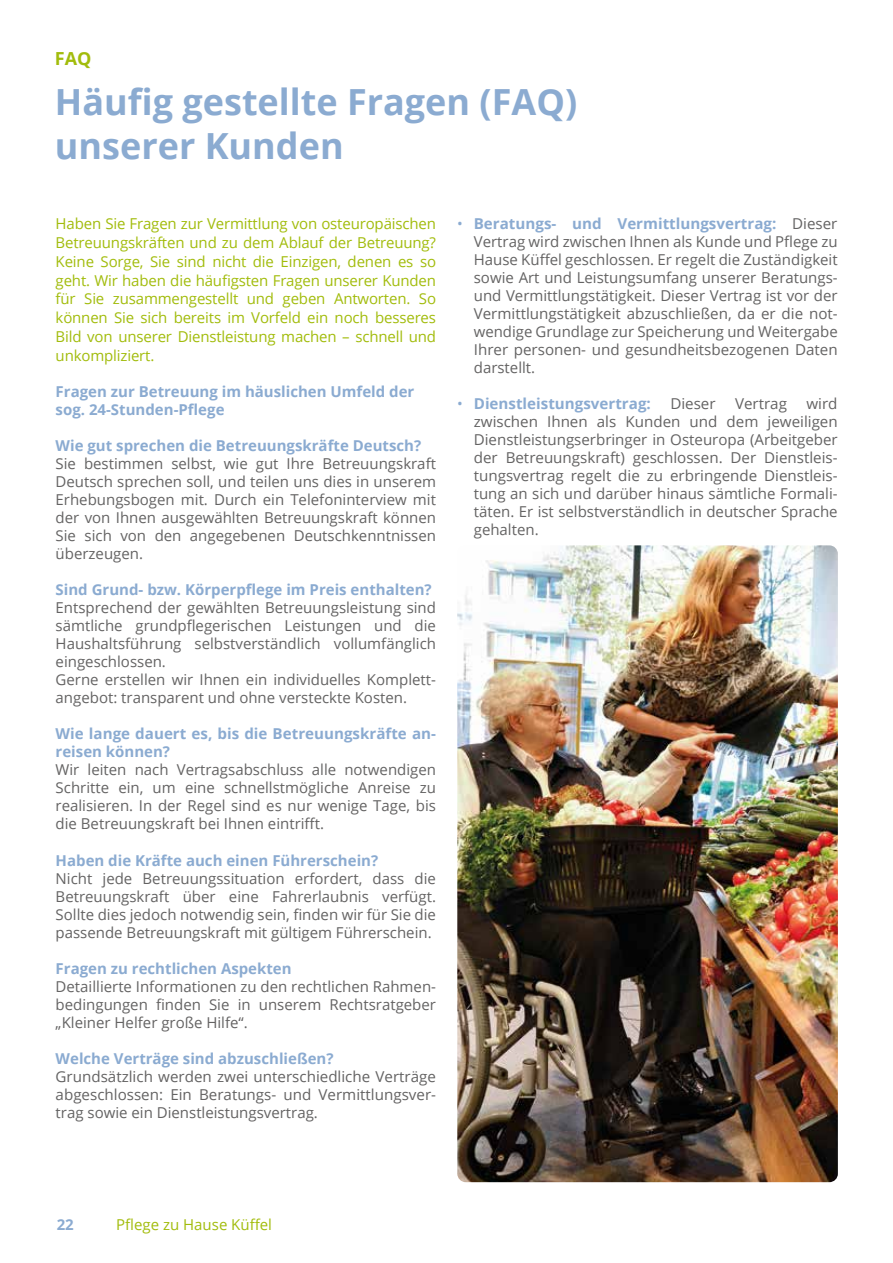
<style>
.page{position:relative;width:893px;height:1263px;background:#fff}
.page>*{position:absolute;margin:0;border:0;box-sizing:border-box;transform-origin:0 0}
.t1{font:700 36px/43.2px "Open Sans";color:#8babd1}
.t2{font:700 18px "Open Sans";color:#a2bc0c}
.t3{font:15px/18px "Open Sans";color:#646363;text-align:justify}
.t4{font:15px/18.8px "Open Sans";letter-spacing:-.01em;color:#a2bc0c;text-align:justify}
.t5{font:700 15px/18px "Open Sans";color:#8babd1}
.s1{color:#8babd1}
.s2{font-weight:700;color:#8babd1}
.s3{font-weight:400}
</style>
<div class="page">
<img style="left:457px;top:545px;width:381px;height:637px">
<p class="t2" style="left:55px;top:46px;width:38px">FAQ</p>
<h1 class="t1" style="left:55px;top:80px;width:524px">Häufig gestellte Fragen (FAQ) unserer Kunden</h1>
<p class="t4" style="left:56px;top:214px;width:382px">Haben Sie Fragen zur Vermittlung von osteuropäischen Betreuungskräften und zu dem Ablauf der Betreuung?<br>Keine Sorge, Sie sind nicht die Einzigen, denen es so geht. Wir haben die häufigsten Fragen unserer Kunden für Sie zusammengestellt und geben Antworten. So können Sie sich bereits im Vorfeld ein noch besseres Bild von unserer Dienstleistung machen – schnell und unkompliziert.</p>
<p class="t5" style="left:56px;top:383px;width:360px">Fragen zur Betreuung im häuslichen Umfeld der sog. 24-Stunden-Pflege</p>
<p class="t5" style="left:56px;top:437px;width:367px">Wie gut sprechen die Betreuungskräfte Deutsch?</p>
<p class="t3" style="left:56px;top:455px;width:382px">Sie bestimmen selbst, wie gut Ihre Betreuungskraft Deutsch sprechen soll, und teilen uns dies in unserem Erhebungsbogen mit. Durch ein Telefoninterview mit der von Ihnen ausgewählten Betreuungskraft können Sie sich von den angegebenen Deutschkenntnissen überzeugen.</p>
<p class="t5" style="left:56px;top:581px;width:378px">Sind Grund- bzw. Körperpflege im Preis enthalten?</p>
<p class="t3" style="left:56px;top:600px;width:382px;text-align:left">Entsprechend der gewählten Betreuungsleistung sind sämtliche grundpflegerischen Leistungen und die Haushaltsführung selbstverständlich vollumfänglich eingeschlossen.<br>Gerne erstellen wir Ihnen ein individuelles Komplett&shy;angebot: transparent und ohne versteckte Kosten.</p>
<p class="t5" style="left:56px;top:725px;width:382px">Wie lange dauert es, bis die Betreuungskräfte an&shy;reisen können?</p>
<p class="t3" style="left:56px;top:762px;width:382px">Wir leiten nach Vertragsabschluss alle notwendigen Schritte ein, um eine schnellstmögliche Anreise zu realisieren. In der Regel sind es nur wenige Tage, bis die Betreuungskraft bei Ihnen eintrifft.</p>
<p class="t5" style="left:56px;top:851px;width:324px">Haben die Kräfte auch einen Führerschein?</p>
<p class="t3" style="left:56px;top:870px;width:382px">Nicht jede Betreuungssituation erfordert, dass die Betreuungskraft über eine Fahrerlaubnis verfügt.<br>Sollte dies jedoch notwendig sein, finden wir für Sie die passende Betreuungskraft mit gültigem Führerschein.</p>
<p class="t5" style="left:56px;top:959px;width:238px">Fragen zu rechtlichen Aspekten</p>
<p class="t3" style="left:56px;top:978px;width:382px">Detaillierte Informationen zu den rechtlichen Rahmen&shy;bedingungen finden Sie in unserem Rechtsratgeber „Kleiner Helfer große Hilfe“.</p>
<p class="t5" style="left:56px;top:1049px;width:279px">Welche Verträge sind abzuschließen?</p>
<p class="t3" style="left:56px;top:1068px;width:382px">Grundsätzlich werden zwei unterschiedliche Verträge abgeschlossen: Ein Beratungs- und Vermittlungsver&shy;trag sowie ein Dienstleistungsvertrag.</p>
<p class="t3" style="left:474px;top:216px;width:365px;text-indent:-16px"><span class="s1">•</span> <span class="s2">Beratungs- und Vermittlungsvertrag:</span> Dieser Vertrag wird zwischen Ihnen als Kunde und Pflege zu Hause Küffel geschlossen. Er regelt die Zuständigkeit sowie Art und Leistungsumfang unserer Beratungs&shy;und Vermittlungstätigkeit. Dieser Vertrag ist vor der Vermittlungstätigkeit abzuschließen, da er die not&shy;wendige Grundlage zur Speicherung und Weitergabe Ihrer personen- und gesundheitsbezogenen Daten darstellt.</p>
<p class="t5" style="left:457px;top:395px;width:195px"><span class="s3">•</span> Dienstleistungsvertrag:</p>
<p class="t3" style="left:670px;top:396px;width:47px">Dieser</p>
<p class="t3" style="left:735px;top:396px;width:53px">Vertrag</p>
<p class="t3" style="left:474px;top:396px;width:365px;text-indent:333px">wird zwischen Ihnen als Kunden und dem jeweiligen Dienstleistungserbringer in Osteuropa (Arbeitgeber der Betreuungskraft) geschlossen. Der Dienstleis&shy;tungsvertrag regelt die zu erbringende Dienstleis&shy;tung an sich und darüber hinaus sämtliche Formali&shy;täten. Er ist selbstverständlich in deutscher Sprache gehalten.</p>
<p class="t5" style="left:57px;top:1217px;width:19px">22</p>
<p class="t4" style="left:116px;top:1215px;width:157px">Pflege zu Hause Küffel</p>
</div>
